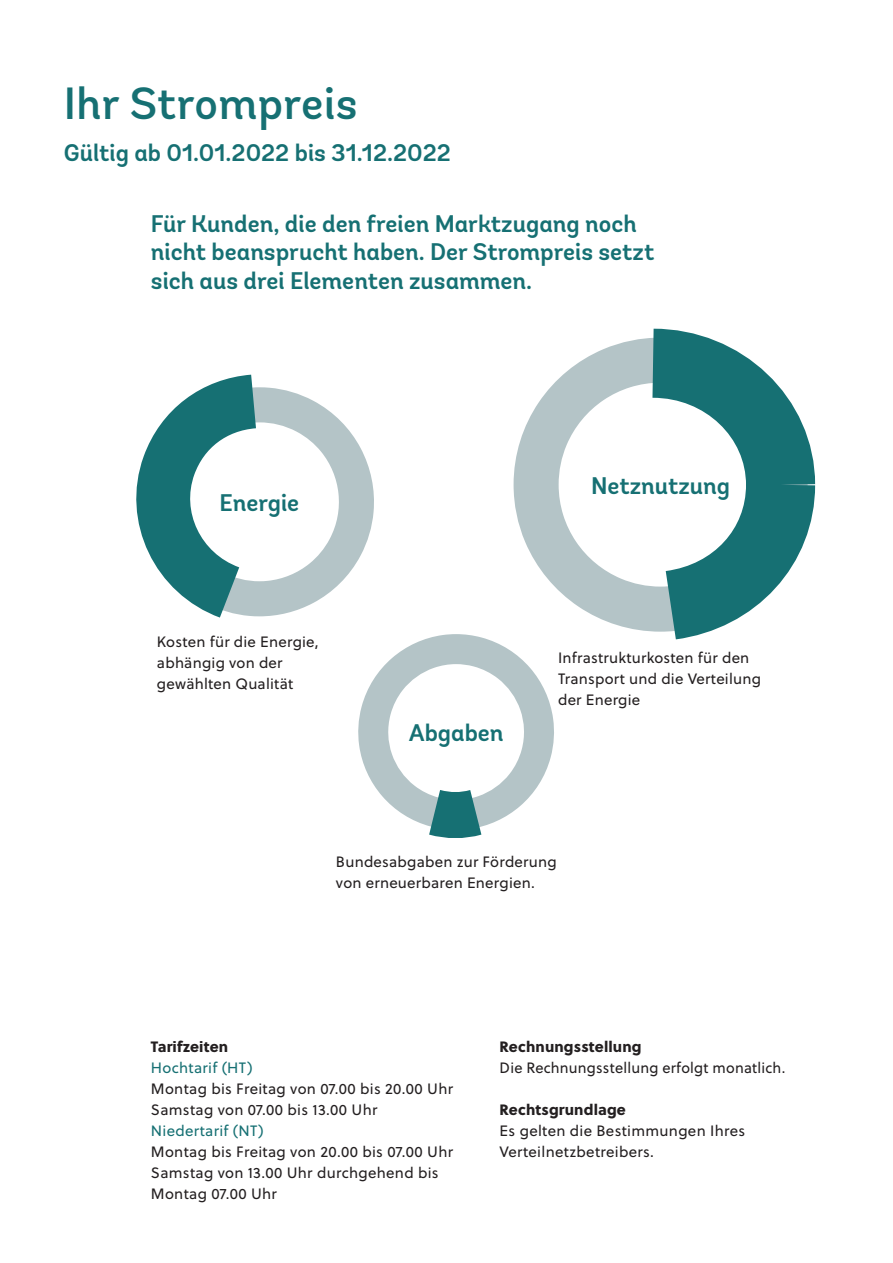
<style>
.page{position:relative;width:893px;height:1263px;background:#fff}
.page>*{position:absolute;margin:0;border:0;box-sizing:border-box;transform-origin:0 0}
.t1{font:500 45px "Andes";letter-spacing:.01em;color:#167073}
.t2{font:600 24px/28.5px "Andes";color:#167073}
.t3{font:15px/21px "Soleil";letter-spacing:.015em;color:#231f20}
.t4{font:15px "Soleil Xb";letter-spacing:.01em;color:#231f20}
.t5{font:15px "Soleil";letter-spacing:.02em;color:#167073}
</style>
<div class="page">
<svg style="left:514px;top:359px;width:70px;height:251px;fill:#b4c4c7"></svg>
<svg style="left:584px;top:328px;width:232px;height:312px"></svg>
<svg style="left:143px;top:399px;width:231px;height:205px;fill:#b4c4c7"></svg>
<svg style="left:150px;top:374px;width:161px;height:244px"></svg>
<svg style="left:358px;top:634px;width:196px;height:204px"></svg>
<h1 class="t1" style="left:64px;top:76px;width:295px">Ihr Strompreis</h1>
<h2 class="t2" style="left:64px;top:139px;width:389px">Gültig ab 01.01.2022 bis 31.12.2022</h2>
<h2 class="t2" style="left:151px;top:210px;width:505px">Für Kunden, die den freien Marktzugang noch nicht beansprucht haben. Der Strompreis setzt sich aus drei Elementen zusammen.</h2>
<h2 class="t2" style="left:220px;top:489px;width:81px">Energie</h2>
<h2 class="t2" style="left:591px;top:472px;width:140px">Netznutzung</h2>
<p class="t3" style="left:157px;top:630px;width:163px">Kosten für die Energie, abhängig von der gewählten Qualität</p>
<h2 class="t2" style="left:409px;top:719px;width:96px">Abgaben</h2>
<p class="t3" style="left:558px;top:646px;width:205px">Infrastrukturkosten für den<br>Transport und die Ver teilung der Energie</p>
<p class="t3" style="left:336px;top:851px;width:222px">Bundesabgaben zur Förderung von erneuerbaren Energien.</p>
<p class="t4" style="left:151px;top:1035px;width:79px">Tarifzeiten</p>
<p class="t5" style="left:151px;top:1057px;width:103px">Hochtarif (HT)</p>
<p class="t3" style="left:151px;top:1078px;width:304px">Montag bis Freitag von 07.00 bis 20.00 Uhr<br>Samstag von 07.00 bis 13.00 Uhr</p>
<p class="t5" style="left:151px;top:1120px;width:114px">Niedertarif (NT)</p>
<p class="t3" style="left:151px;top:1141px;width:304px">Montag bis Freitag von 20.00 bis 07.00 Uhr<br>Samstag von 13.00 Uhr durchgehend bis<br>Montag 07.00 Uhr</p>
<p class="t4" style="left:500px;top:1035px;width:143px">Rechnungsstellung</p>
<p class="t3" style="left:500px;top:1057px;width:287px">Die Rechnungsstellung erfolgt monatlich.</p>
<p class="t4" style="left:500px;top:1098px;width:128px">Rechtsgrundlage</p>
<p class="t3" style="left:500px;top:1120px;width:247px">Es gelten die Bestimmungen Ihres<br>Verteilnetzbetreibers.</p>
</div>
